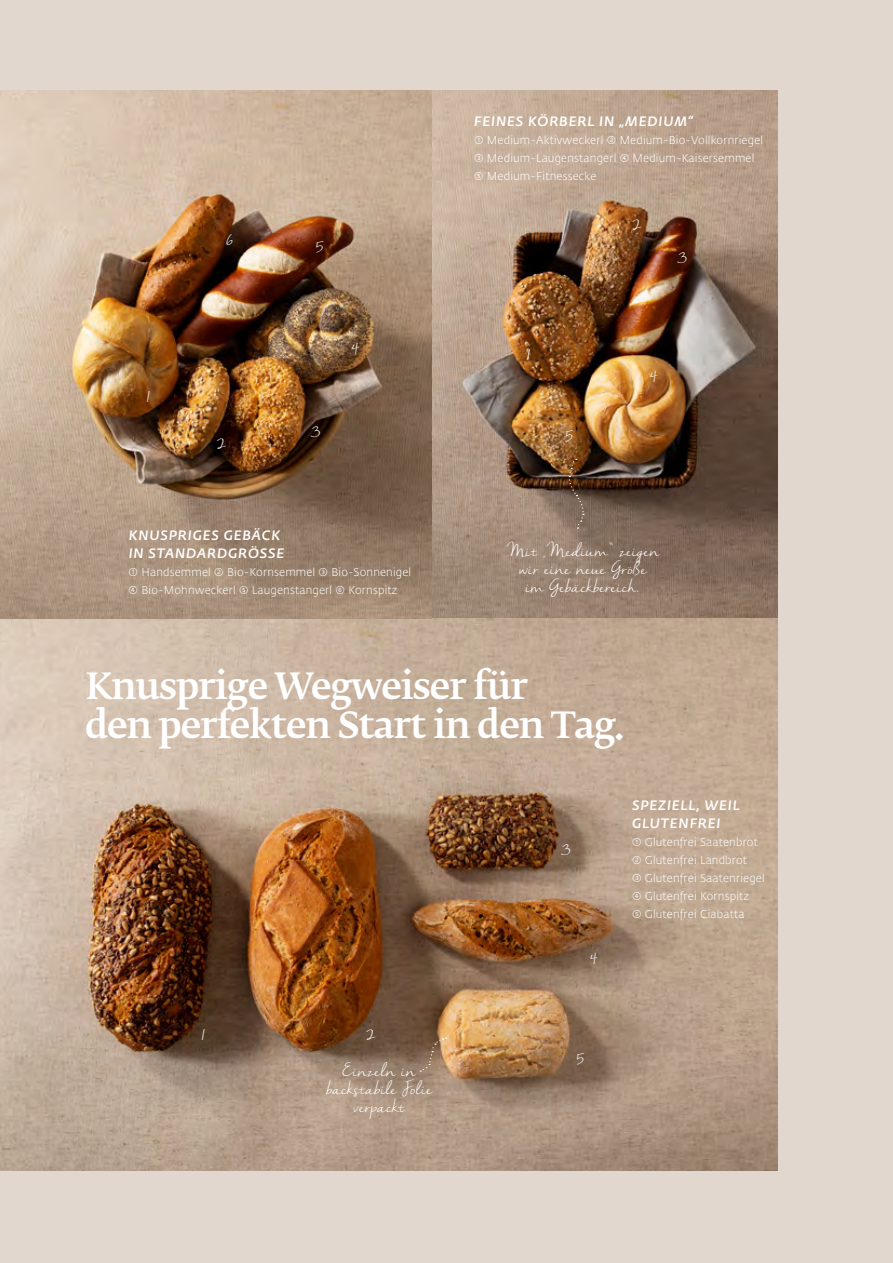
<style>
.page{position:relative;width:893px;height:1263px;background:#e1d7cf}
.page>*{position:absolute;margin:0;border:0;box-sizing:border-box;transform-origin:0 0}
.t1{font:500 36px/39px "Fedra Serif B Pro";letter-spacing:-.03em;color:#fff}
.t2{font:16.5px/18px "Nella Sue";letter-spacing:.01em;color:#fff;text-align:center}
.t3{font:15px "Nella Sue";color:#fff}
.t4{font:italic 500 13.5px/18px "Fedra Sans Pro";letter-spacing:.065em;color:#fff}
.t5{font:300 11.25px/18px "Fedra Sans Pro";letter-spacing:.015em;color:#fff}
</style>
<div class="page">
<img style="left:0;top:90px;width:777px;height:1080px">
<svg style="left:568px;top:459px;width:16px;height:70px"></svg>
<svg style="left:420px;top:1037px;width:27px;height:35px"></svg>
<p class="t4" style="left:474px;top:112px;width:220px">FEINES KÖRBERL IN „MEDIUM“</p>
<p class="t5" style="left:474px;top:131px;width:290px">➀ Medium-Aktivweckerl ➁ Medium-Bio-Vollkornriegel<br>➂ Medium-Laugenstangerl ➃ Medium-Kaisersemmel<br>➄ Medium-Fitnessecke</p>
<h3 class="t3" style="left:225px;top:230px;width:10px">6</h3>
<h3 class="t3" style="left:315px;top:236px;width:11px">5</h3>
<h3 class="t3" style="left:632px;top:214px;width:10px">2</h3>
<h3 class="t3" style="left:676px;top:247px;width:13px">3</h3>
<h3 class="t3" style="left:146px;top:387px;width:7px">1</h3>
<h3 class="t3" style="left:217px;top:434px;width:10px">2</h3>
<h3 class="t3" style="left:310px;top:421px;width:13px">3</h3>
<h3 class="t3" style="left:351px;top:338px;width:11px">4</h3>
<p class="t4" style="left:129px;top:526px;width:157px">KNUSPRIGES GEBÄCK<br>IN STANDARDGRÖSSE</p>
<p class="t5" style="left:129px;top:563px;width:284px">➀ Handsemmel ➁ Bio-Kornsemmel ➂ Bio-Sonnenigel<br>➃ Bio-Mohnweckerl ➄ Laugenstangerl ➅ Kornspitz</p>
<h3 class="t3" style="left:526px;top:344px;width:7px">1</h3>
<h3 class="t3" style="left:565px;top:425px;width:11px">5</h3>
<h3 class="t3" style="left:649px;top:366px;width:11px">4</h3>
<h2 class="t2" style="left:507px;top:542px;width:155px">Mit „Medium“ zeigen wir eine neue Größe<br>im Gebäckbereich.</h2>
<h1 class="t1" style="left:85px;top:667px;width:540px">Knusprige Wegweiser für<br>den perfekten Start in den Tag.</h1>
<h3 class="t3" style="left:201px;top:1025px;width:7px">1</h3>
<h3 class="t3" style="left:366px;top:1024px;width:10px">2</h3>
<h2 class="t2" style="left:326px;top:1062px;width:108px">Einzeln in backstabile Folie verpackt</h2>
<h3 class="t3" style="left:560px;top:839px;width:13px">3</h3>
<h3 class="t3" style="left:590px;top:948px;width:11px">4</h3>
<p class="t4" style="left:632px;top:796px;width:109px">SPEZIELL, WEIL<br>GLUTENFREI</p>
<p class="t5" style="left:632px;top:833px;width:134px">➀ Glutenfrei Saatenbrot<br>➁ Glutenfrei Landbrot<br>➂ Glutenfrei Saatenriegel<br>➃ Glutenfrei Kornspitz<br>➄ Glutenfrei Ciabatta</p>
<h3 class="t3" style="left:576px;top:1048px;width:11px">5</h3>
</div>
